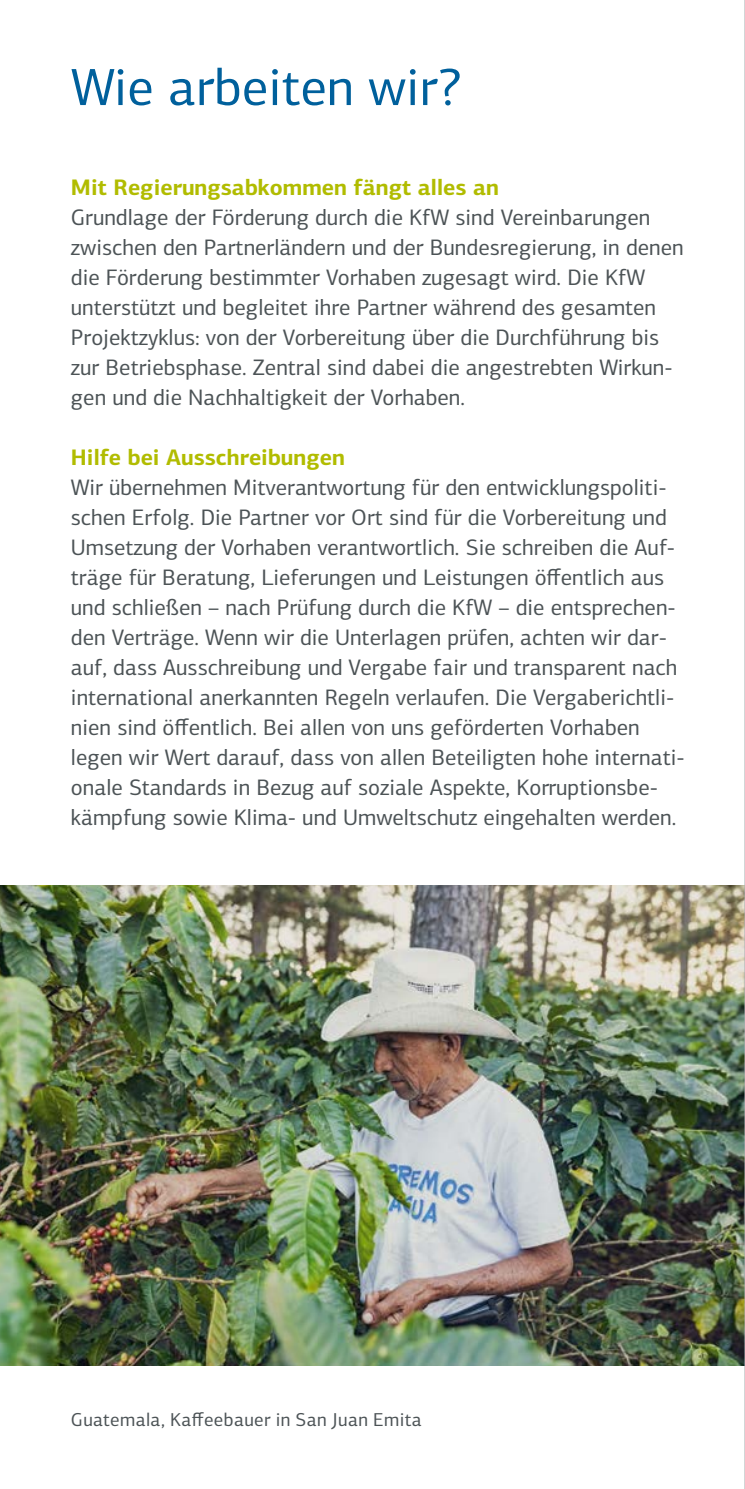
<style>
.page{position:relative;width:745px;height:1489px;background:#fff}
.page>*{position:absolute;margin:0;border:0;box-sizing:border-box;transform-origin:0 0}
.Headline_21_24_Regul{font:52.5px "KFW Centro Sans";color:#00609c}
.Fließtext_9_12_mAn4{font:22.5px/30px "KFW Centro Sans";color:#4c5356}
.Fließtext_ZwÜ_9_12_B{font:700 22.5px "KFW Centro Sans";color:#b1bc00}
.Marginaltext_7_5_9{font:18.75px "KFW Centro Sans";letter-spacing:.02em;color:#4c5356}
</style>
<div class="page">
<img style="left:0;top:885px;width:744px;height:480px">
<hr style="left:744px;top:0;width:1px;height:1488px;background:#a8aeb1">
<h2 class="Headline_21_24_Regul" style="left:71px;top:50px;width:391px">Wie arbeiten wir?</h2>
<h3 class="Fließtext_ZwÜ_9_12_B" style="left:71px;top:173px;width:429px">Mit Regierungsabkommen fängt alles an</h3>
<p class="Fließtext_9_12_mAn4" style="left:71px;top:202px;width:613px">Grundlage der Förderung durch die KfW sind Vereinbarungen zwischen den Partnerländern und der Bundesregierung, in denen die Förderung bestimmter Vorhaben zugesagt wird. Die KfW unterstützt und begleitet ihre Partner während des gesamten Projektzyklus: von der Vorbereitung über die Durchführung bis zur Betriebsphase. Zentral sind dabei die angestrebten Wirkun&shy;gen und die Nachhaltigkeit der Vorhaben.</p>
<h3 class="Fließtext_ZwÜ_9_12_B" style="left:71px;top:443px;width:275px">Hilfe bei Ausschreibungen</h3>
<p class="Fließtext_9_12_mAn4" style="left:71px;top:472px;width:615px">Wir übernehmen Mitverantwortung für den entwicklungspoliti&shy;schen Erfolg. Die Partner vor Ort sind für die Vorbereitung und Umsetzung der Vorhaben verantwortlich. Sie schreiben die Auf&shy;träge für Beratung, Lieferungen und Leistungen öffentlich aus und schließen – nach Prüfung durch die KfW – die entsprechen&shy;den Verträge. Wenn wir die Unterlagen prüfen, achten wir dar&shy;auf, dass Ausschreibung und Vergabe fair und transparent nach international anerkannten Regeln verlaufen. Die Vergaberichtli&shy;nien sind öffentlich. Bei allen von uns geförderten Vorhaben legen wir Wert darauf, dass von allen Beteiligten hohe internati&shy;onale Standards in Bezug auf soziale Aspekte, Korruptionsbe&shy;kämpfung sowie Klima- und Umweltschutz eingehalten werden.</p>
<p class="Marginaltext_7_5_9" style="left:71px;top:1405px;width:352px">Guatemala, Kaffeebauer in San Juan Emita</p>
</div>
